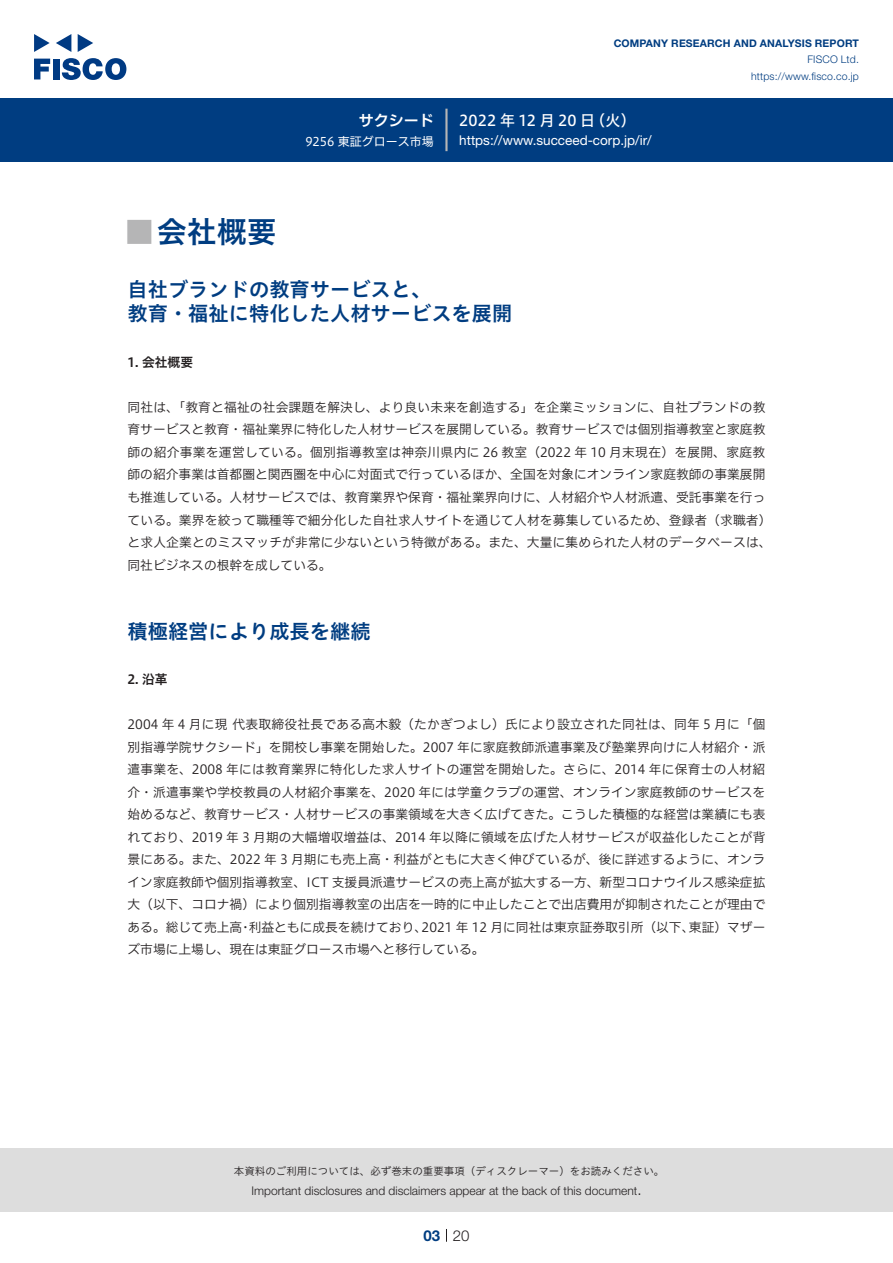
<style>
.page{position:relative;width:893px;height:1263px;background:#fff}
.page>*{position:absolute;margin:0;border:0;box-sizing:border-box;transform-origin:0 0}
.t1{font:30px "Hiragino UD Sans Std N W6";color:#003d81}
.t2{font:24px "Hiragino UD Sans Std N W6";color:#b5b5b6}
.t3{font:20.25px/24px "Hiragino UD Sans Std W6";color:#003d81}
.t4{font:15px "Hiragino UD Sans F Std N W5";letter-spacing:.01em;color:#fff}
.t5{font:15px "Hiragino UD Sans F Std N W6";color:#fff}
.t6{font:300 15px "Helvetica Neue LT Std";color:#231f20}
.t7{font:700 15px "Helvetica Neue LT Std";color:#003d81}
.t8{font:13.5px "Helvetica Neue LT Std";color:#fff}
.t9{font:12.75px/22.5px "Hiragino UD Sans F Std N W3";letter-spacing:.005em;color:#231f20}
.t10{font:12.75px "Hiragino UD Sans F Std N W6";color:#231f20}
.t11{font:300 12px "Helvetica Neue LT Std";color:#231f20}
.t12{font:12px "Hiragino UD Sans F Std N W4";color:#fff}
.t13{font:10.5px "Hiragino UD Sans Std W3";color:#231f20}
.t14{font:700 10.5px "Helvetica Neue LT Std";letter-spacing:.015em;color:#003d81}
.t15{font:300 10.5px/16.5px "Helvetica Neue LT Std";letter-spacing:.015em;color:#003d81;text-align:right}
</style>
<div class="page">
<div style="left:0;top:1148px;width:893px;height:64px;background:#ddd"></div>
<svg style="left:34px;top:59px;width:16px;height:20px"></svg>
<div style="left:53px;top:59px;width:6px;height:20px;background:#003a83"></div>
<svg style="left:62px;top:58px;width:64px;height:22px"></svg>
<svg style="left:34px;top:34px;width:16px;height:18px"></svg>
<svg style="left:78px;top:34px;width:15px;height:18px"></svg>
<svg style="left:56px;top:34px;width:15px;height:18px"></svg>
<div style="left:0;top:98px;width:893px;height:64px;background:#003d81"></div>
<hr style="left:445px;top:109px;width:3px;height:42px;background:#b5b5b6">
<svg style="left:446px;top:1229px;width:1px;height:13px"></svg>
<p class="t5" style="left:359px;top:109px;width:77px">サクシード</p>
<p class="t12" style="left:305px;top:132px;width:130px">9256 東証グロース市場</p>
<p class="t14" style="left:614px;top:37px;width:247px">COMPANY RESEARCH AND ANALYSIS REPORT</p>
<p class="t15" style="left:751px;top:51px;width:109px">FISCO Ltd. https://www.fisco.co j p.</p>
<p class="t4" style="left:590px;top:109px;width:47px">（火(</p>
<p class="t4" style="left:459px;top:109px;width:137px">2022 年 12 月 20 日</p>
<p class="t8" style="left:459px;top:132px;width:194px">https://www.succeed-corp j p. /i r/</p>
<h1 class="t1" style="left:157px;top:209px;width:121px">会社概要</h1>
<h2 class="t2" style="left:128px;top:213px;width:25px">█</h2>
<h3 class="t3" style="left:128px;top:276px;width:386px">自社ブランドの教育サービスと、<br>教育・福祉に特化した人材サービスを展開</h3>
<p class="t10" style="left:128px;top:352px;width:67px">1. 会社概要</p>
<p class="t9" style="left:128px;top:395px;width:645px">同社は、「教育と福祉の社会課題を解決し、より良い未来を創造する」を企業ミッションに、自社ブランドの教育サービスと教育・福祉業界に特化した人材サービスを展開している。教育サービスでは個別指導教室と家庭教師の紹介事業を運営している。個別指導教室は神奈川県内に 26 教室（2022 年 10 月末現在）を展開、家庭教師の紹介事業は首都圏と関西圏を中心に対面式で行っているほか、全国を対象にオンライン家庭教師の事業展開も推進している。人材サービスでは、教育業界や保育・福祉業界向けに、人材紹介や人材派遣、受託事業を行っている。業界を絞って職種等で細分化した自社求人サイトを通じて人材を募集しているため、登録者（求職者(と求人企業とのミスマッチが非常に少ないという特徴がある。また、大量に集められた人材のデータベースは、同社ビジネスの根幹を成している。</p>
<h3 class="t3" style="left:128px;top:618px;width:244px">積極経営により成長を継続</h3>
<p class="t10" style="left:128px;top:670px;width:42px">2. 沿革</p>
<p class="t9" style="left:128px;top:713px;width:639px;text-align:right">2004 年 4 月に現代表取締役社長である高木毅（たかぎつよし）氏により設立された同社は、同年 5 月に「個別指導学院サクシード」を開校し事業を開始した。2007 年に家庭教師派遣事業及び塾業界向けに人材紹介・派遣事業を、2008 年には教育業界に特化した求人サイトの運営を開始した。さらに、2014 年に保育士の人材紹介・派遣事業や学校教員の人材紹介事業を、2020 年には学童クラブの運営、オンライン家庭教師のサービスを始めるなど、教育サービス・人材サービスの事業領域を大きく広げてきた。こうした積極的な経営は業績にも表れており、2019 年 3 月期の大幅増収増益は、2014 年以降に領域を広げた人材サービスが収益化したことが背景にある。また、2022 年 3 月期にも売上高・利益がともに大きく伸びているが、後に詳述するように、オンライン家庭教師や個別指導教室、ICT 支援員派遣サービスの売上高が拡大する一方、新型コロナウイルス感染症拡大（以下、コロナ禍）により個別指導教室の出店を一時的に中止したことで出店費用が抑制されたことが理由で東証）マザー</p>
<p class="t9" style="left:249px;top:915px;width:180px">利益ともに成長を続けており、</p>
<p class="t9" style="left:422px;top:915px;width:274px">2021 年 12 月に同社は東京証券取引所（以下、</p>
<p class="t9" style="left:128px;top:915px;width:358px">ある。総じて売上高<br>ズ市場に上場し、現在は東証グロース市場へと移行している。</p>
<p class="t9" style="left:239px;top:915px;width:14px">・</p>
<p class="t13" style="left:234px;top:1163px;width:432px">本資料のご利用については、必ず巻末の重要事項（ディスクレーマー）をお読みください。</p>
<p class="t6" style="left:637px;top:1180px;width:6px">.</p>
<p class="t11" style="left:251px;top:1183px;width:387px">Important disclosures and disclaimers appear at the back of this document</p>
<p class="t7" style="left:423px;top:1226px;width:18px">03</p>
<p class="t6" style="left:453px;top:1226px;width:18px">20</p>
</div>
